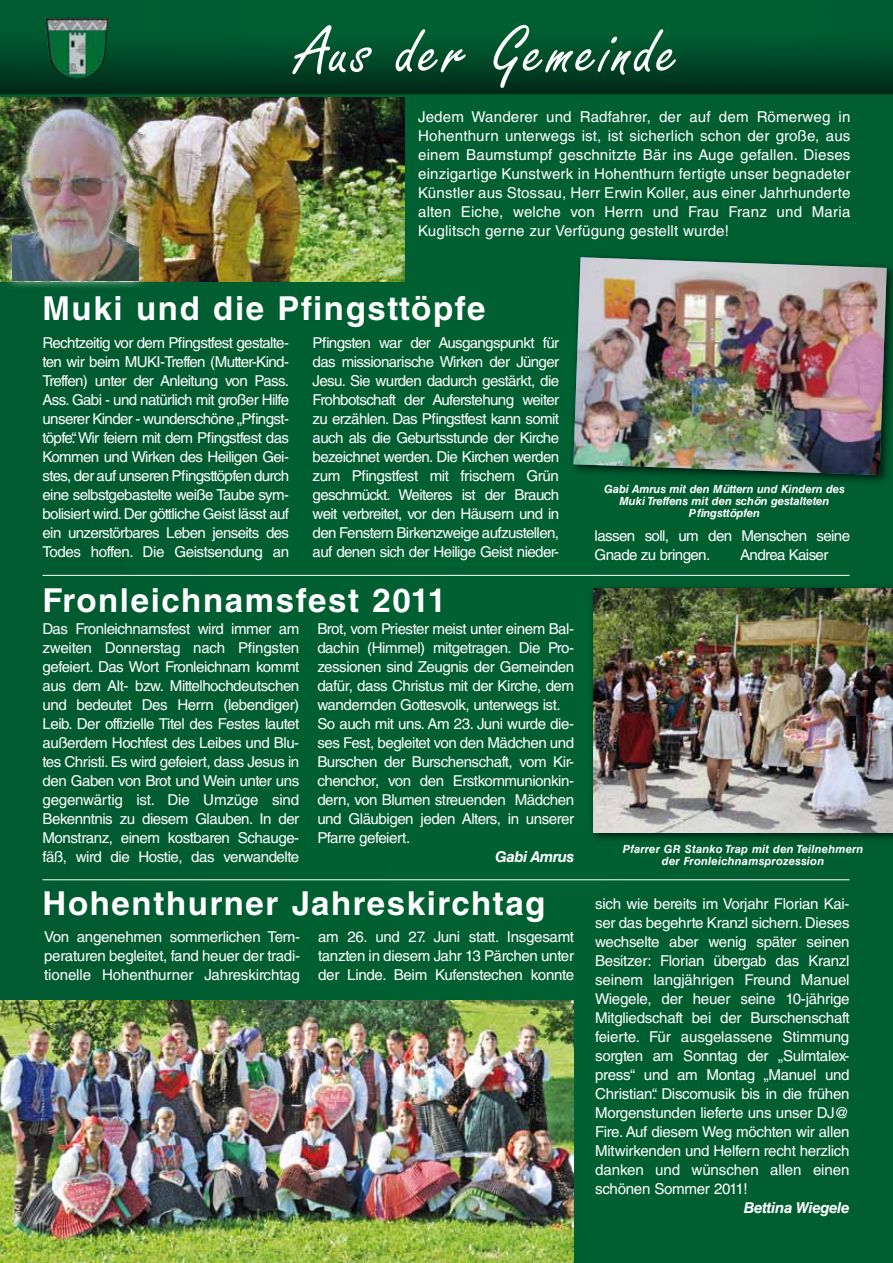
<style>
.page{position:relative;width:893px;height:1263px;background:#005f31}
.page>*{position:absolute;margin:0;border:0;box-sizing:border-box;transform-origin:0 0}
.t1{font:72px "Freestyle Scr D";letter-spacing:.05em;color:#fff}
.t2{font:700 33px "Helvetica LT Std";letter-spacing:.05em;color:#fff}
.t3{font:15px/19px "Helvetica LT Std";letter-spacing:-.03em;color:#fff;text-align:justify}
.t4{font:italic 700 15px "Helvetica LT Std";letter-spacing:-.03em;color:#fff}
.t5{font:italic 700 11.25px/12px "Helvetica LT Std";color:#fff;text-align:center}
.t6{font:italic 700 11.25px/12px "Helvetica LT Std";letter-spacing:.02em;color:#fff;text-align:center}
</style>
<div class="page">
<img style="left:46px;top:18px;width:63px;height:62px">
<img style="left:0;top:97px;width:405px;height:184px">
<div style="left:2px;top:98px;width:146px;height:191px;background:#fff;opacity:.75"></div>
<img style="left:12px;top:97px;width:126px;height:184px">
<div style="left:568px;top:252px;width:325px;height:233px;background:#000;opacity:.75"></div>
<img style="left:573px;top:257px;width:314px;height:218px">
<div style="left:588px;top:583px;width:305px;height:261px;background:#000;opacity:.75"></div>
<img style="left:593px;top:589px;width:300px;height:243px">
<img style="left:0;top:1000px;width:573px;height:263px">
<hr style="left:43px;top:575px;width:807px;height:1px;background:#fff">
<hr style="left:43px;top:879px;width:807px;height:1px;background:#fff">
<h1 class="t1" style="left:297px;top:12px;width:383px">Aus der Gemeinde</h1>
<p class="t3" style="left:418px;top:107px;width:434px">Jedem Wanderer und Radfahrer, der auf dem Römerweg in Hohenthurn unterwegs ist, ist sicherlich schon der große, aus einem Baumstumpf geschnitzte Bär ins Auge gefallen. Dieses einzigartige Kunstwerk in Hohenthurn fertigte unser begnadeter Künstler aus Stossau, Herr Erwin Koller, aus einer Jahrhunderte alten Eiche, welche von Herrn und Frau Franz und Maria Kuglitsch gerne zur Verfügung gestellt wurde!</p>
<h2 class="t2" style="left:43px;top:288px;width:444px">Muki und die Pfingsttöpfe</h2>
<p class="t3" style="left:43px;top:333px;width:248px">Rechtzeitig vor dem Pfingstfest gestalte&shy;ten wir beim MUKI-Treffen (Mutter-Kind-Treffen) unter der Anleitung von Pass.<br>Ass. Gabi - und natürlich mit großer Hilfe unserer Kinder - wunderschöne „Pfingst&shy;töpfe“. Wir feiern mit dem Pfingstfest das Kommen und Wirken des Heiligen Gei&shy;stes, der auf unseren Pfingsttöpfen durch eine selbstgebastelte weiße Taube sym&shy;bolisiert wird. Der göttliche Geist lässt auf ein unzerstörbares Leben jenseits des Todes hoffen. Die Geistsendung an</p>
<p class="t3" style="left:313px;top:333px;width:248px">Pfingsten war der Ausgangspunkt für das missionarische Wirken der Jünger Jesu. Sie wurden dadurch gestärkt, die Frohbotschaft der Auferstehung weiter zu erzählen. Das Pfingstfest kann somit auch als die Geburtsstunde der Kirche bezeichnet werden. Die Kirchen werden zum Pfingstfest mit frischem Grün geschmückt. Weiteres ist der Brauch weit verbreitet, vor den Häusern und in den Fenstern Birkenzweige aufzustellen, auf denen sich der Heilige Geist nieder-</p>
<h2 class="t2" style="left:43px;top:581px;width:405px">Fronleichnamsfest 2011</h2>
<p class="t5" style="left:604px;top:483px;width:242px">Gabi Amrus mit den Müttern und Kindern des<br>Muki Treffens mit den schön gestalteten<br>Pfingsttöpfen</p>
<p class="t3" style="left:595px;top:526px;width:257px">lassen soll, um den Menschen seine<br>Gnade zu bringen.</p>
<p class="t3" style="left:740px;top:545px;width:90px">Andrea Kaiser</p>
<p class="t3" style="left:43px;top:619px;width:258px">Das Fronleichnamsfest wird immer am zweiten Donnerstag nach Pfingsten gefeiert. Das Wort Fronleichnam kommt aus dem Alt- bzw. Mittelhochdeutschen und bedeutet Des Herrn (lebendiger)<br>Leib. Der offizielle Titel des Festes lautet außerdem Hochfest des Leibes und Blu&shy;tes Christi. Es wird gefeiert, dass Jesus in den Gaben von Brot und Wein unter uns gegenwärtig ist. Die Umzüge sind Bekenntnis zu diesem Glauben. In der Monstranz, einem kostbaren Schauge&shy;fäß, wird die Hostie, das verwandelte</p>
<p class="t3" style="left:317px;top:619px;width:258px;text-align:left">Brot, vom Priester meist unter einem Bal&shy;dachin (Himmel) mitgetragen. Die Pro&shy;zessionen sind Zeugnis der Gemeinden dafür, dass Christus mit der Kirche, dem wandernden Gottesvolk, unterwegs ist.<br>So auch mit uns. Am 23. Juni wurde die&shy;ses Fest, begleitet von den Mädchen und Burschen der Burschenschaft, vom Kir&shy;chenchor, von den Erstkommunionkin&shy;dern, von Blumen streuenden Mädchen und Gläubigen jeden Alters, in unserer Pfarre gefeiert.</p>
<p class="t4" style="left:495px;top:847px;width:81px">Gabi Amrus</p>
<p class="t6" style="left:623px;top:843px;width:242px">Pfarrer GR Stanko Trap mit den Teilnehmern der Fronleichnamsprozession</p>
<h2 class="t2" style="left:43px;top:883px;width:504px">Hohenthurner Jahreskirchtag</h2>
<p class="t3" style="left:595px;top:894px;width:256px">sich wie bereits im Vorjahr Florian Kai&shy;ser das begehrte Kranzl sichern. Dieses wechselte aber wenig später seinen Besitzer: Florian übergab das Kranzl seinem langjährigen Freund Manuel Wiegele, der heuer seine 10-jährige Mitgliedschaft bei der Burschenschaft feierte. Für ausgelassene Stimmung sorgten am Sonntag der „Sulmtalex&shy;press“ und am Montag „Manuel und Christian“. Discomusik bis in die frühen Morgenstunden lieferte uns unser DJ@ Fire. Auf diesem Weg möchten wir allen Mitwirkenden und Helfern recht herzlich danken und wünschen allen einen schönen Sommer 2011!</p>
<p class="t4" style="left:744px;top:1199px;width:107px">Bettina Wiegele</p>
<p class="t3" style="left:44px;top:927px;width:257px">Von angenehmen sommerlichen Tem&shy;peraturen begleitet, fand heuer der tradi&shy;tionelle Hohenthurner Jahreskirchtag</p>
<p class="t3" style="left:318px;top:927px;width:258px">am 26. und 27. Juni statt. Insgesamt tanzten in diesem Jahr 13 Pärchen unter der Linde. Beim Kufenstechen konnte</p>
</div>
